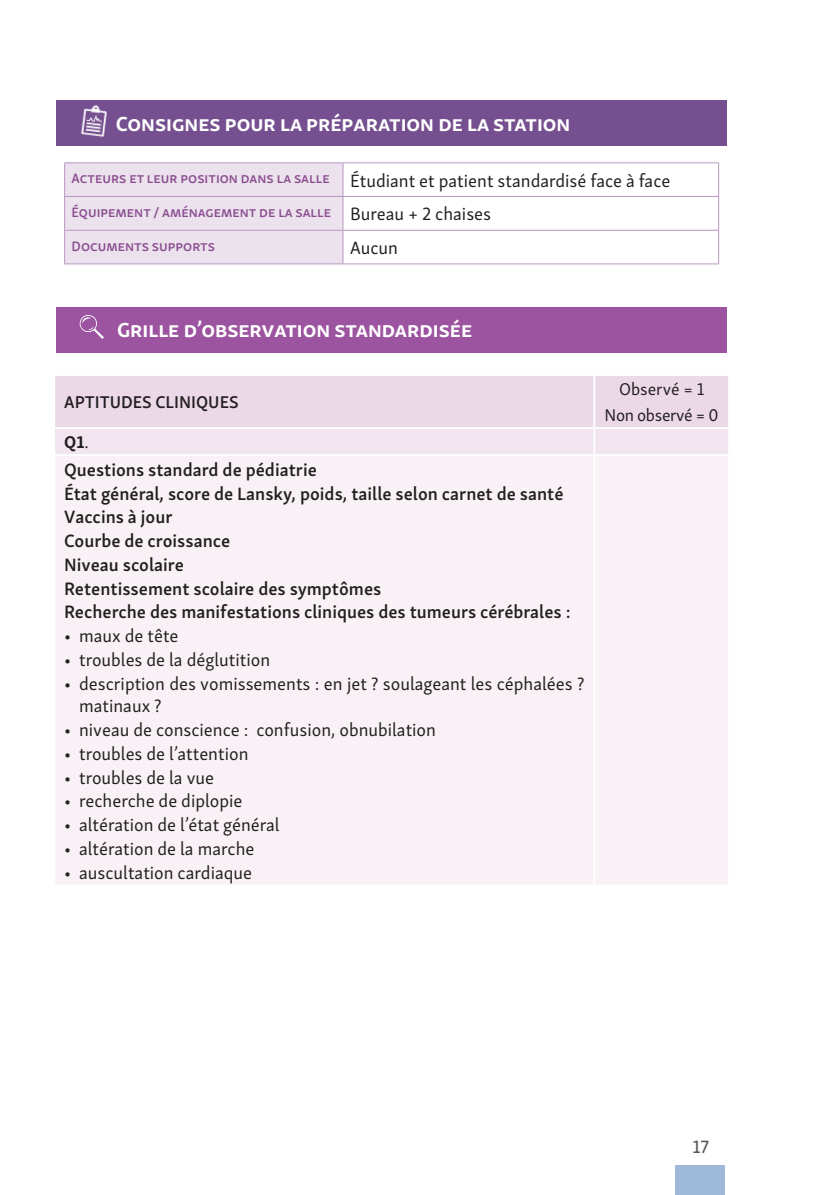
<style>
.page{position:relative;width:823px;height:1195px;background:#fff}
.page>*{position:absolute;margin:0;border:0;box-sizing:border-box;transform-origin:0 0}
.t1{font:700 21px "Skolar Sans Latn";color:#fff}
.t2{font:18.38px/22.8px "Skolar Sans Latn";color:#231f20}
.t3{font:600 18.38px/23.8px "Skolar Sans Latn";color:#231f20}
.t4{font:18.38px "Skolar Sans Latn Me";color:#57585a}
.t5{font:17.5px/25.9px "Skolar Sans Latn";letter-spacing:-.02em;color:#231f20;text-align:center}
.t6{font:600 17.5px "Skolar Sans Latn";color:#231f20}
.t7{font:700 17.5px "Skolar Sans Latn";color:#231f20}
.t8{font:600 14px "Skolar Sans Latn";color:#8a4c8f}
.s1{font-weight:400;font-size:18.38px;color:#231f20}
.s2{font-weight:400}
</style>
<div class="page">
<div style="left:675px;top:1165px;width:50px;height:30px;background:#9db9d7"></div>
<div style="left:57px;top:100px;width:669px;height:46px;background:#754f90"></div>
<div style="left:57px;top:307px;width:669px;height:45px;background:#9c53a0"></div>
<img style="left:80px;top:105px;width:27px;height:32px">
<div style="left:65px;top:163px;width:277px;height:100px;background:#ebe2ed"></div>
<hr style="left:343px;top:162px;width:376px;height:1px;background:#b998bf">
<hr style="left:718px;top:163px;width:1px;height:33px;background:#b998bf">
<hr style="left:343px;top:196px;width:376px;height:1px;background:#b998bf">
<hr style="left:718px;top:197px;width:1px;height:33px;background:#b998bf">
<hr style="left:343px;top:230px;width:376px;height:1px;background:#b998bf">
<hr style="left:718px;top:231px;width:1px;height:32px;background:#b998bf">
<hr style="left:343px;top:263px;width:376px;height:1px;background:#b998bf">
<hr style="left:64px;top:162px;width:279px;height:1px;background:#b998bf">
<hr style="left:64px;top:163px;width:1px;height:33px;background:#b998bf">
<hr style="left:342px;top:163px;width:1px;height:33px;background:#b998bf">
<hr style="left:64px;top:196px;width:279px;height:1px;background:#b998bf">
<hr style="left:64px;top:197px;width:1px;height:33px;background:#b998bf">
<hr style="left:342px;top:197px;width:1px;height:33px;background:#b998bf">
<hr style="left:64px;top:230px;width:279px;height:1px;background:#b998bf">
<hr style="left:64px;top:231px;width:1px;height:32px;background:#b998bf">
<hr style="left:342px;top:231px;width:1px;height:32px;background:#b998bf">
<hr style="left:64px;top:263px;width:279px;height:1px;background:#b998bf">
<img style="left:79px;top:315px;width:25px;height:24px">
<div style="left:55px;top:456px;width:673px;height:428px;background:#f8f1f6"></div>
<svg style="left:55px;top:375px;width:673px;height:79px;background:#eddeeb"></svg>
<hr style="left:593px;top:456px;width:2px;height:428px;background:#fff">
<p class="t1" style="left:116px;top:106px;width:456px">Consignes pour la préparation de la station</p>
<p class="t2" style="left:72px;top:167px;width:600px"><sup>Acteurs</sup> <sup>et</sup> <sup>leur</sup> <sup>position</sup> <sup>dans</sup> <sup>la</sup> <sup>salle</sup> Étudiant et patient standardisé face à face</p>
<p class="t8" style="left:72px;top:201px;width:421px">Équipement / aménagement de la salle <span class="s1">Bureau + 2 chaises</span></p>
<p class="t8" style="left:72px;top:235px;width:145px">Documents supports</p>
<p class="t2" style="left:350px;top:235px;width:50px">Aucun</p>
<p class="t1" style="left:117px;top:313px;width:356px">Grille d’observation standardisée</p>
<p class="t6" style="left:64px;top:388px;width:176px">APTITUDES CLINIQUES</p>
<p class="t7" style="left:64px;top:428px;width:26px">Q1<span class="s2">.</span></p>
<p class="t3" style="left:64px;top:456px;width:508px">Questions standard de pédiatrie<br>État général, score de Lansky, poids, taille selon carnet de santé Vaccins à jour<br>Courbe de croissance<br>Niveau scolaire<br>Retentissement scolaire des symptômes<br>Recherche des manifestations cliniques des tumeurs cérébrales :</p>
<p class="t2" style="left:64px;top:623px;width:116px">• maux de tête</p>
<p class="t2" style="left:64px;top:646px;width:207px">• troubles de la déglutition</p>
<p class="t2" style="left:79px;top:670px;width:506px;text-indent:-15px">• description des vomissements : en jet ? soulageant les céphalées ? matinaux ?</p>
<p class="t2" style="left:64px;top:717px;width:373px">• niveau de conscience : confusion, obnubilation</p>
<p class="t2" style="left:64px;top:740px;width:186px">• troubles de l’attention</p>
<p class="t2" style="left:64px;top:764px;width:151px">• troubles de la vue</p>
<p class="t2" style="left:64px;top:788px;width:180px">• recherche de diplopie</p>
<p class="t2" style="left:64px;top:812px;width:217px">• altération de l’état général</p>
<p class="t2" style="left:64px;top:835px;width:192px">• altération de la marche</p>
<p class="t2" style="left:64px;top:859px;width:189px">• auscultation cardiaque</p>
<p class="t5" style="left:604px;top:375px;width:116px">Observé = 1<br>Non observé = 0</p>
<p class="t4" style="left:692px;top:1132px;width:18px">17</p>
</div>
